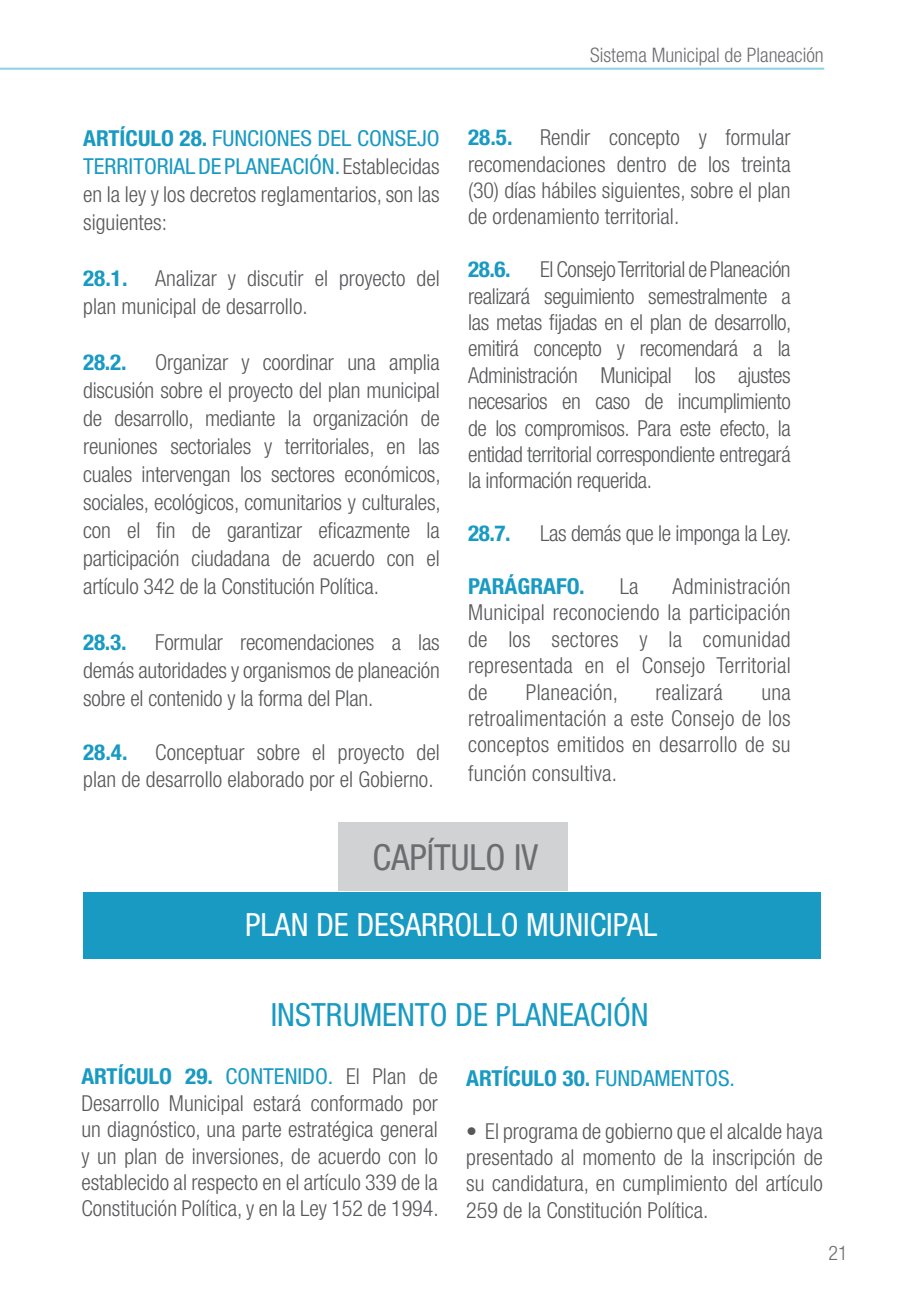
<style>
.page{position:relative;width:908px;height:1304px;background:#fff}
.page>*{position:absolute;margin:0;border:0;box-sizing:border-box;transform-origin:0 0}
.t1{font:condensed 36px "Helvetica Neue LT Std";color:#6c6d70}
.t2{font:condensed 32px "Helvetica Neue LT Std";color:#fff}
.t3{font:condensed 32px "Helvetica Neue LT Std";color:#199ac2}
.t4{font:300 condensed 22px/26.4px "Helvetica Neue LT Std";color:#57585a;text-align:justify}
.t5{font:700 condensed 22px "Helvetica Neue LT Std";color:#199ac2;scale:1.05 1}
.t6{font:300 condensed 22px "Helvetica Neue LT Std";letter-spacing:-.02em;color:#57585a}
.t7{font:condensed 22px "Helvetica Neue LT Std";color:#199ac2;scale:1.05 1}
.t8{font:300 condensed 20px "Helvetica Neue LT Std";color:#6c6d70}
.s1{font-weight:700;color:#199ac2}
.s2{font-weight:400;color:#199ac2}
.s3{font-weight:700}
</style>
<div class="page">
<svg style="left:587px;top:67px;width:238px;height:3px"></svg>
<hr style="left:0;top:68px;width:823px;height:2px;background:#00a0c7">
<div style="left:338px;top:822px;width:229px;height:69px;background:#d1d2d4"></div>
<div style="left:83px;top:892px;width:737px;height:67px;background:#199ac2"></div>
<p class="t4" style="left:83px;top:124px;width:358px;line-height:28px"><span class="s1">ARTÍCULO 28.</span> <span class="s2">FUNCIONES DEL CONSEJO TERRITORIAL DE PLANEACIÓN.</span> Establecidas en la ley y los decretos reglamentarios, son las siguientes:</p>
<p class="t5" style="left:83px;top:265px;width:44px">28.1.</p>
<p class="t4" style="left:83px;top:264px;width:358px;line-height:28px;text-indent:72px">Analizar y discutir el proyecto del plan municipal de desarrollo.</p>
<p class="t5" style="left:83px;top:349px;width:43px">28.2.</p>
<p class="t4" style="left:83px;top:348px;width:359px;line-height:28px;text-indent:72px">Organizar y coordinar una amplia discusión sobre el proyecto del plan municipal de desarrollo, mediante la organización de reuniones sectoriales y territoriales, en las cuales intervengan los sectores económicos, sociales, ecológicos, comunitarios y culturales, con el fin de garantizar eficazmente la participación ciudadana de acuerdo con el artículo 342 de la Constitución Política.</p>
<p class="t4" style="left:83px;top:628px;width:358px;line-height:28px;text-indent:72px">Formular recomendaciones a las demás autoridades y organismos de planeación sobre el contenido y la forma del Plan.</p>
<p class="t5" style="left:83px;top:739px;width:44px">28.4.</p>
<p class="t5" style="left:83px;top:629px;width:43px">28.3.</p>
<p class="t4" style="left:83px;top:739px;width:358px;text-align:right">Conceptuar sobre el proyecto del<br>plan de desarrollo elaborado por el Gobierno.</p>
<p class="t8" style="left:590px;top:44px;width:235px">Sistema Municipal de Planeación</p>
<p class="t4" style="left:468px;top:124px;width:324px;text-indent:72px">Rendir concepto y formular recomendaciones dentro de los treinta (30) días hábiles siguientes, sobre el plan de ordenamiento territorial.</p>
<p class="t5" style="left:468px;top:256px;width:42px">28.6.</p>
<p class="t5" style="left:468px;top:124px;width:44px">28.5.</p>
<p class="t4" style="left:468px;top:256px;width:325px;text-indent:72px">El Consejo Territorial de Planeación realizará seguimiento semestralmente a las metas fijadas en el plan de desarrollo, emitirá concepto y recomendará a la Administración Municipal los ajustes necesarios en caso de incumplimiento de los compromisos. Para este efecto, la entidad territorial correspondiente entregará la información requerida.</p>
<p class="t5" style="left:468px;top:520px;width:42px">28.7.</p>
<p class="t6" style="left:540px;top:521px;width:252px">Las demás que le imponga la Ley.</p>
<p class="t5" style="left:468px;top:573px;width:112px">PARÁGRAFO.</p>
<p class="t4" style="left:619px;top:573px;width:20px">La</p>
<p class="t4" style="left:468px;top:573px;width:324px;text-indent:204px">Administración Municipal reconociendo la participación de los sectores y la comunidad representada en el Consejo Territorial de</p>
<p class="t4" style="left:525px;top:678px;width:94px">Planeación,</p>
<p class="t4" style="left:655px;top:678px;width:69px">realizará</p>
<p class="t4" style="left:468px;top:678px;width:324px;text-indent:293px">una retroalimentación a este Consejo de los conceptos emitidos en desarrollo de su</p>
<p class="t4" style="left:468px;top:760px;width:150px">función consultiva.</p>
<h1 class="t1" style="left:372px;top:836px;width:167px">CAPÍTULO IV</h1>
<h2 class="t2" style="left:245px;top:906px;width:413px">PLAN DE DESARROLLO MUNICIPAL</h2>
<h2 class="t3" style="left:270px;top:996px;width:379px">INSTRUMENTO DE PLANEACIÓN</h2>
<p class="t4" style="left:81px;top:1063px;width:358px"><span class="s1">ARTÍCULO 29.</span> <span class="s2">CONTENIDO.</span> El Plan de Desarrollo Municipal estará conformado por un diagnóstico, una parte estratégica general y un plan de inversiones, de acuerdo con lo establecido al respecto en el artículo 339 de la Constitución Política, y en la Ley 152 de 1994.</p>
<p class="t7" style="left:466px;top:1065px;width:257px"><span class="s3">ARTÍCULO 30.</span> FUNDAMENTOS.</p>
<p class="t4" style="left:466px;top:1117px;width:358px">• El programa de gobierno que el alcalde haya presentado al momento de la inscripción de su candidatura, en cumplimiento del artículo 259 de la Constitución Política.</p>
<p class="t8" style="left:828px;top:1242px;width:21px">21</p>
</div>
